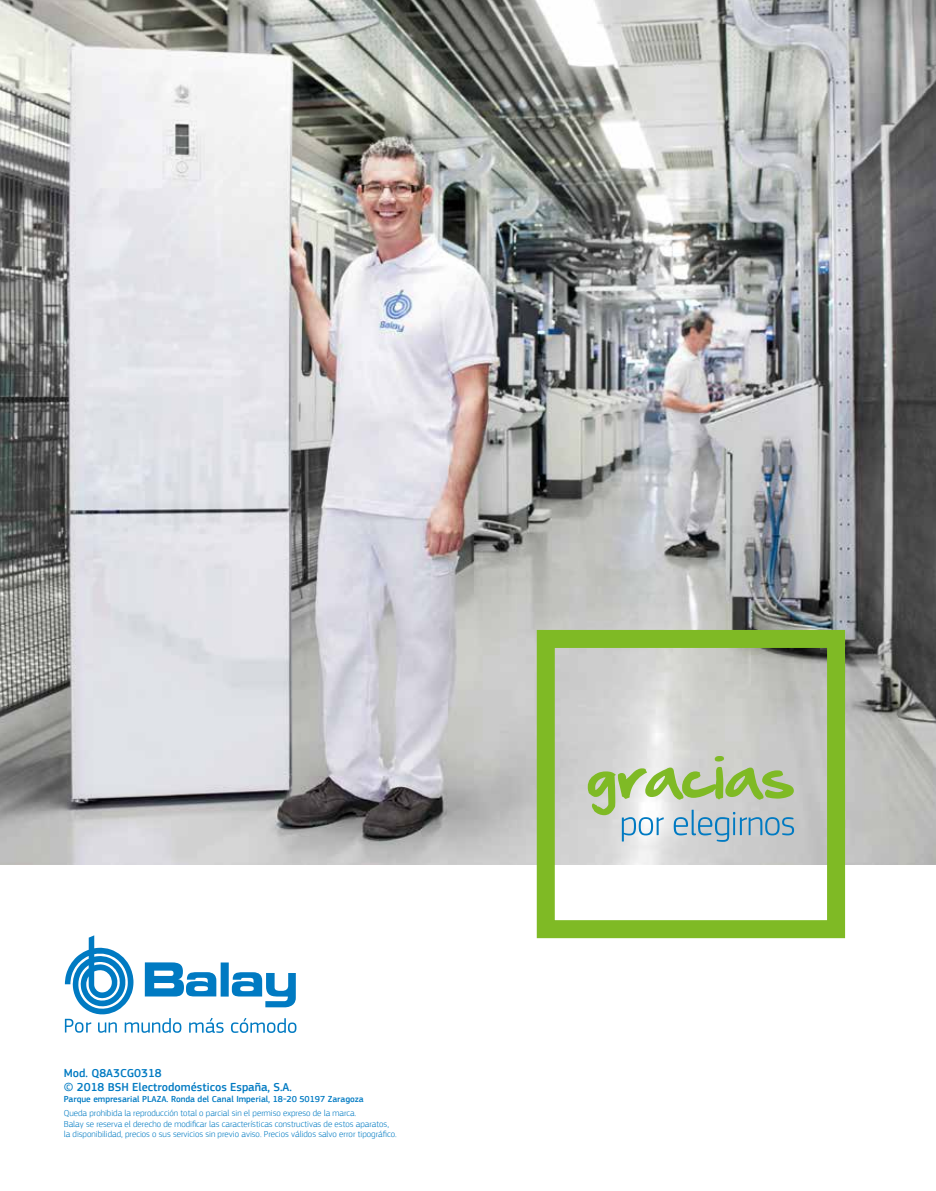
<style>
.page{position:relative;width:936px;height:1191px;background:#fff}
.page>*{position:absolute;margin:0;border:0;box-sizing:border-box;transform-origin:0 0}
.t1{font:500 12px/14.4px "PF Square Sans Pro";color:#007ac2}
.t2{font:300 9px/10.8px "PF Square Sans Pro";color:#007ac2}
.t3{font:500 9px "PF Square Sans Pro";color:#007ac2}
</style>
<div class="page">
<img style="left:0;top:0;width:935px;height:865px">
<svg style="left:231px;top:1018px;width:65px;height:15px"></svg>
<div style="left:220px;top:962px;width:9px;height:34px;background:#007ac2"></div>
<svg style="left:232px;top:972px;width:64px;height:35px"></svg>
<svg style="left:65px;top:935px;width:158px;height:97px"></svg>
<div style="left:536px;top:630px;width:309px;height:308px;border:18px solid #7fba25"></div>
<svg style="left:587px;top:756px;width:207px;height:86px;background:#b9cbb2"></svg>
<h1 class="t1" style="left:64px;top:1065px;width:230px">Mod. Q8A3CG0318<br>© 2018 BSH Electrodomésticos España, S.A.</h1>
<p class="t3" style="left:64px;top:1093px;width:301px">Parque empresarial PLAZA. Ronda del Canal Imperial, 18-20 50197 Zaragoza</p>
<p class="t2" style="left:64px;top:1107px;width:334px">Queda prohibida la reproducción total o parcial sin el permiso expreso de la marca.<br>Balay se reserva el derecho de modificar las características constructivas de estos aparatos, la disponibilidad, precios o sus servicios sin previo aviso. Precios válidos salvo error tipográfico.</p>
</div>
